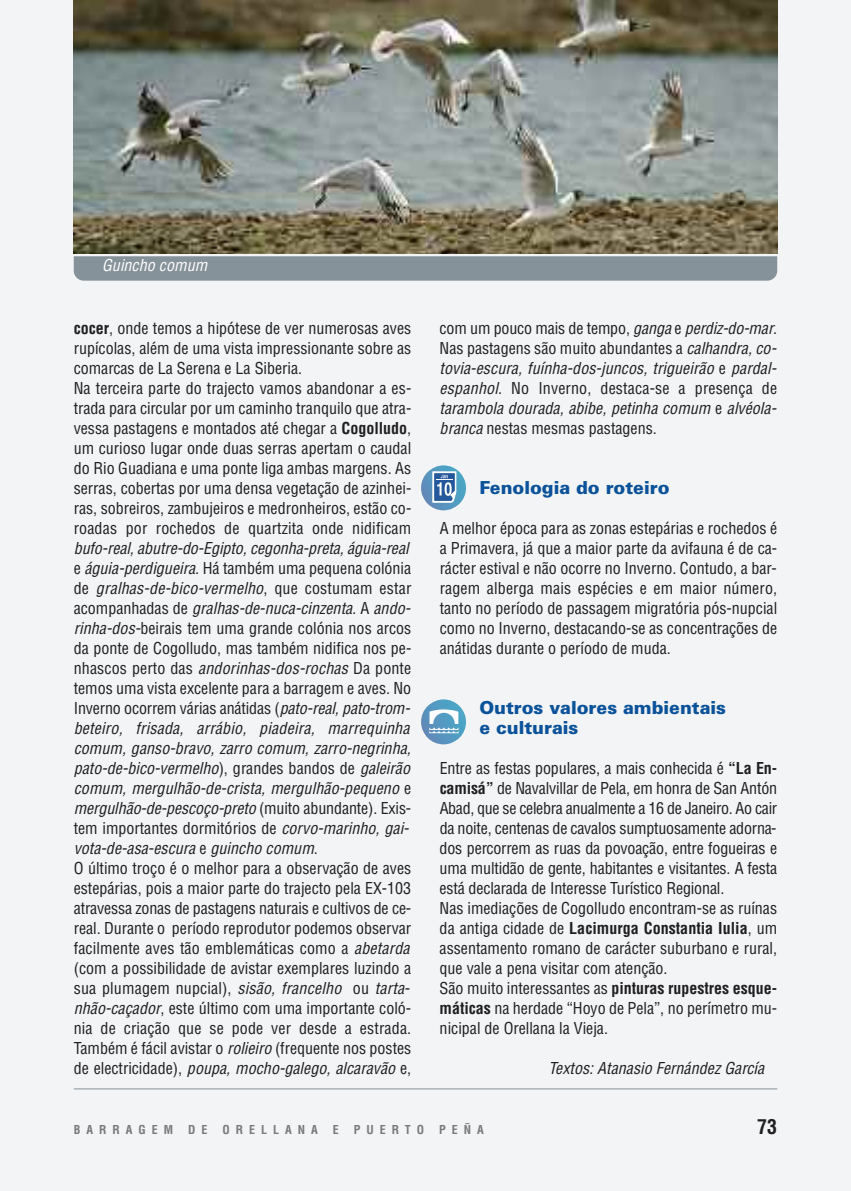
<style>
.page{position:relative;width:851px;height:1191px;background:#fff}
.page>*{position:absolute;margin:0;border:0;box-sizing:border-box;transform-origin:0 0}
.t1{font:700 condensed 20px "Helvetica";color:#1f1e21}
.t2{font:900 18px/20px "Zurich BT";color:#0a529a}
.t3{font:condensed 16px/20px "Helvetica";color:#1f1e21}
.t4{font:italic condensed 16px/20px "Helvetica";letter-spacing:.005em;color:#1f1e21;text-align:justify}
.t5{font:italic condensed 16px "Helvetica";letter-spacing:.005em;color:#fff}
.t6{font:700 condensed 12px "Helvetica";letter-spacing:.5em;color:#79787a}
.s1{font-weight:700}
.s2{font-style:italic}
.s3{font-style:normal}
</style>
<div class="page">
<div style="left:0;top:0;width:850px;height:1191px;background:#f3f4f5"></div>
<hr style="left:74px;top:1088px;width:703px;height:1px;background:#86929a">
<img style="left:74px;top:0;width:703px;height:253px">
<svg style="left:421px;top:465px;width:45px;height:45px"></svg>
<svg style="left:421px;top:699px;width:45px;height:45px"></svg>
<svg style="left:74px;top:256px;width:703px;height:25px;background:#88949c"></svg>
<p class="t5" style="left:102px;top:256px;width:106px">Guincho comum</p>
<p class="t3" style="left:74px;top:318px;width:339px"><span class="s1">cocer</span>, onde temos a hipótese de ver numerosas aves rupícolas, além de uma vista impressionante sobre as comarcas de La Serena e La Siberia.<br>Na terceira parte do trajecto vamos abandonar a es&shy;trada para circular por um caminho tranquilo que atra&shy;vessa pastagens e montados até chegar a <span class="s1">Cogolludo</span>, um curioso lugar onde duas serras apertam o caudal do Rio Guadiana e uma ponte liga ambas margens. As serras, cobertas por uma densa vegetação de azinhei&shy;ras, sobreiros, zambujeiros e medronheiros, estão co&shy;roadas por rochedos de quartzita onde nidificam</p>
<p class="t3" style="left:74px;top:538px;width:339px"><span class="s2">bufo-real, abutre-do-Egipto, cegonha-preta, águia-real </span>e <span class="s2">águia-perdigueira</span>. Há também uma pequena colónia de <span class="s2">gralhas-de-bico-vermelho</span>, que costumam estar acompanhadas de <span class="s2">gralhas-de-nuca-cinzenta.</span> A <span class="s2">ando&shy;rinha-dos-</span>beirais tem uma grande colónia nos arcos da ponte de Cogolludo, mas também nidifica nos pe&shy;nhascos perto das <span class="s2">andorinhas-dos-rochas</span> Da ponte temos uma vista excelente para a barragem e aves. No Inverno ocorrem várias anátidas (<span class="s2">pato-real, pato-trom&shy;beteiro, frisada, arrábio, piadeira, marrequinha comum, ganso-bravo, zarro comum, zarro-negrinha, pato-de-bico-vermelho</span>), grandes bandos de <span class="s2">galeirão comum, mergulhão-de-crista, mergulhão-pequeno</span> e <span class="s2">mergulhão-de-pescoço-preto</span> (muito abundante). Exis&shy;tem importantes dormitórios de <span class="s2">corvo-marinho, gai&shy;vota-de-asa-escura</span> e <span class="s2">guincho comum</span>.<br>O último troço é o melhor para a observação de aves estepárias, pois a maior parte do trajecto pela EX-103 atravessa zonas de pastagens naturais e cultivos de ce&shy;real. Durante o período reprodutor podemos observar facilmente aves tão emblemáticas como a <span class="s2">abetarda </span>(com a possibilidade de avistar exemplares luzindo a sua plumagem nupcial), <span class="s2">sisão, francelho</span> ou <span class="s2">tarta&shy;nhão-caçador</span>, este último com uma importante coló&shy;nia de criação que se pode ver desde a estrada.<br>Também é fácil avistar o <span class="s2">rolieiro</span> (frequente nos postes de electricidade), <span class="s2">poupa, mocho-galego, alcaravão</span> e,</p>
<p class="t4" style="left:439px;top:318px;width:339px"><span class="s3">com um pouco mais de tempo,</span> ganga <span class="s3">e</span> perdiz-do-mar<span class="s3">.<br>Nas pastagens são muito abundantes a</span> calhandra, co&shy;tovia-escura, fuínha-dos-juncos, trigueirão <span class="s3">e</span> pardal&shy;espanhol<span class="s3">. No Inverno, destaca-se a presença de </span>tarambola dourada, abibe, petinha comum <span class="s3">e</span> alvéola&shy;branca <span class="s3">nestas mesmas pastagens.</span></p>
<p class="t2" style="left:479px;top:479px;width:192px">Fenologia do roteiro</p>
<p class="t3" style="left:439px;top:518px;width:339px;text-align:justify">A melhor época para as zonas estepárias e rochedos é a Primavera, já que a maior parte da avifauna é de ca&shy;rácter estival e não ocorre no Inverno. Contudo, a bar&shy;ragem alberga mais espécies e em maior número, tanto no período de passagem migratória pós-nupcial como no Inverno, destacando-se as concentrações de anátidas durante o período de muda.</p>
<p class="t2" style="left:479px;top:699px;width:248px">Outros valores ambientais e culturais</p>
<p class="t3" style="left:439px;top:758px;width:339px">Entre as festas populares, a mais conhecida é <span class="s1">“La En&shy;camisá”</span> de Navalvillar de Pela, em honra de San Antón Abad, que se celebra anualmente a 16 de Janeiro. Ao cair da noite, centenas de cavalos sumptuosamente adorna&shy;dos percorrem as ruas da povoação, entre fogueiras e uma multidão de gente, habitantes e visitantes. A festa está declarada de Interesse Turístico Regional.<br>Nas imediações de Cogolludo encontram-se as ruínas da antiga cidade de <span class="s1">Lacimurga Constantia Iulia</span>, um assentamento romano de carácter suburbano e rural, que vale a pena visitar com atenção.<br>São muito interessantes as <span class="s1">pinturas rupestres esque&shy;máticas</span> na herdade “Hoyo de Pela”, no perímetro mu&shy;nicipal de Orellana la Vieja.</p>
<p class="t4" style="left:548px;top:1058px;width:217px">Textos: Atanasio Fernández García</p>
<p class="t6" style="left:74px;top:1122px;width:135px">BARRAGEM DE</p>
<p class="t6" style="left:222px;top:1122px;width:118px">ORELLANA E</p>
<p class="t6" style="left:354px;top:1122px;width:132px">PUERTO PEÑA</p>
<p class="t1" style="left:757px;top:1115px;width:21px">73</p>
</div>
